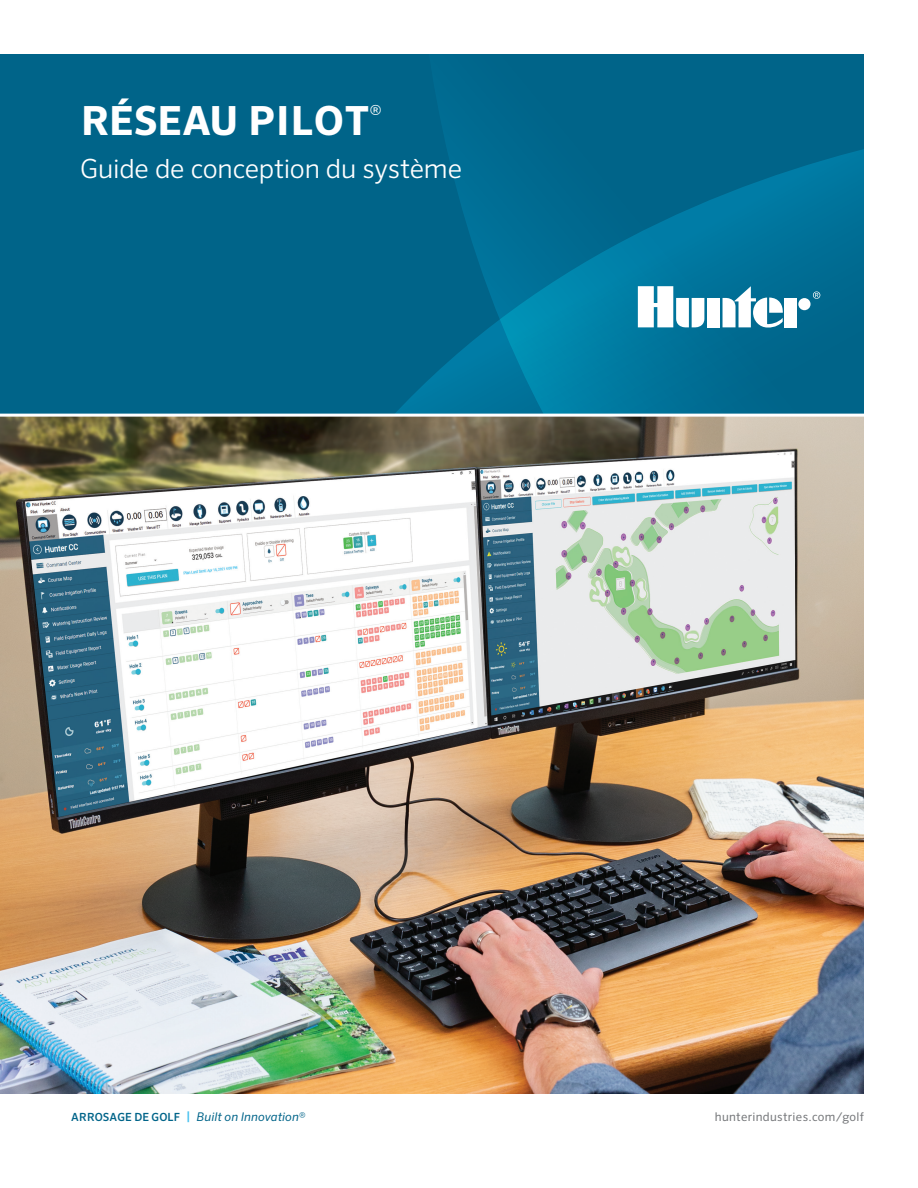
<style>
.page{position:relative;width:918px;height:1188px;background:#fff}
.page>*{position:absolute;margin:0;border:0;box-sizing:border-box;transform-origin:0 0}
.t1{font:700 40.2px "Sero Pro";letter-spacing:.015em;color:#fff}
.t2{font:300 26.4px "Sero Pro";letter-spacing:-.01em;color:#fff}
.t3{font:italic 12px "Sero Pro";letter-spacing:.005em;color:#006489}
.t4{font:12px "Sero Pro";letter-spacing:.025em;color:#76787b}
.s1{font-weight:500;font-style:normal;font-size:11.25px}
.s2{font-weight:500;font-style:normal;color:#48c1ef}
</style>
<div class="page">
<img style="left:0;top:417px;width:864px;height:677px">
<div style="left:0;top:54px;width:864px;height:361px;background:#006489"></div>
<svg style="left:378px;top:118px;width:486px;height:296px"></svg>
<hr style="left:0;top:414px;width:864px;height:3px;background:#fff">
<svg style="left:813px;top:291px;width:7px;height:8px"></svg>
<div style="left:707px;top:298px;width:13px;height:29px;background:#fff"></div>
<div style="left:798px;top:298px;width:13px;height:12px;background:#fff;border-radius:50%"></div>
<div style="left:785px;top:298px;width:12px;height:29px;background:#fff"></div>
<svg style="left:723px;top:286px;width:60px;height:42px"></svg>
<svg style="left:638px;top:286px;width:66px;height:42px;background:#bad9e4"></svg>
<p class="t1" style="left:81px;top:96px;width:302px">RÉSEAU PILOT<sup>®</sup></p>
<p class="t2" style="left:80px;top:153px;width:384px">Guide de conception du système</p>
<p class="t3" style="left:71px;top:1109px;width:235px"><span class="s1">ARROSAGE DE GOLF</span> <span class="s2">|</span> Built on Innovation®</p>
<p class="t4" style="left:715px;top:1109px;width:151px">hunterindustries.com/golf</p>
</div>
